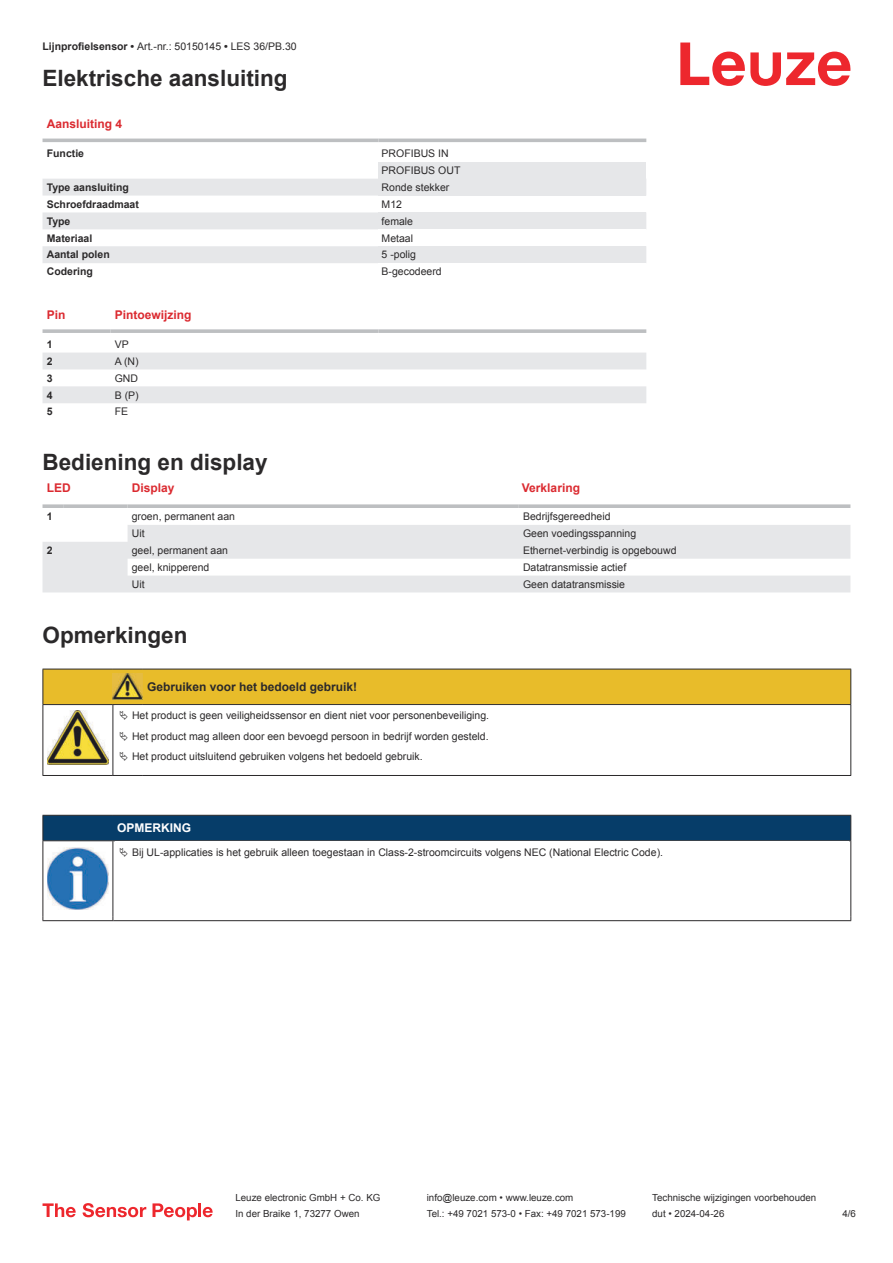
<style>
.page{position:relative;width:893px;height:1263px;background:#fff}
.page>*{position:absolute;margin:0;border:0;box-sizing:border-box;transform-origin:0 0}
.t1{font:700 22.5px "Arial";color:#2b292a}
.t2{font:700 12px "Arial";color:#db2a30}
.t3{font:700 12px "Arial";color:#2b292a}
.t4{font:700 12px "Arial";color:#fff}
.t5{font:10.5px/20.2px "Arial";color:#2b292a}
.t6{font:700 10.5px "Arial";color:#2b292a}
.t7{font:9.75px "Arial";color:#2b292a}
.s1{font-weight:700}
</style>
<div class="page">
<svg style="left:680px;top:43px;width:170px;height:43px"></svg>
<svg style="left:43px;top:138px;width:603px;height:1px"></svg>
<svg style="left:43px;top:179px;width:335px;height:84px;fill:#e6e7e9"></svg>
<hr style="left:43px;top:139px;width:335px;height:3px;background:#bdbfc1">
<hr style="left:378px;top:139px;width:268px;height:3px;background:#bdbfc1">
<div style="left:378px;top:162px;width:268px;height:17px;background:#e6e7e9"></div>
<div style="left:378px;top:179px;width:268px;height:17px;background:#e6e7e9"></div>
<div style="left:378px;top:212px;width:268px;height:17px;background:#e6e7e9"></div>
<div style="left:378px;top:246px;width:268px;height:17px;background:#e6e7e9"></div>
<svg style="left:43px;top:352px;width:603px;height:1px"></svg>
<svg style="left:43px;top:353px;width:603px;height:50px"></svg>
<svg style="left:43px;top:329px;width:68px;height:4px"></svg>
<svg style="left:111px;top:329px;width:267px;height:4px"></svg>
<svg style="left:378px;top:329px;width:268px;height:4px"></svg>
<svg style="left:43px;top:525px;width:807px;height:67px;fill:#e6e7e9"></svg>
<svg style="left:43px;top:504px;width:21px;height:4px"></svg>
<svg style="left:64px;top:504px;width:64px;height:4px"></svg>
<svg style="left:128px;top:504px;width:391px;height:4px;background:#c3c5c7"></svg>
<svg style="left:519px;top:504px;width:331px;height:4px"></svg>
<svg style="left:43px;top:1203px;width:33px;height:14px"></svg>
<svg style="left:83px;top:1203px;width:63px;height:14px"></svg>
<svg style="left:153px;top:1203px;width:44px;height:17px"></svg>
<hr style="left:198px;top:1203px;width:3px;height:14px;background:#ed272d">
<svg style="left:203px;top:1207px;width:10px;height:10px"></svg>
<hr style="left:43px;top:775px;width:70px;height:1px;background:#2b292a">
<hr style="left:113px;top:775px;width:30px;height:1px;background:#2b292a">
<hr style="left:143px;top:775px;width:708px;height:1px;background:#2b292a">
<div style="left:43px;top:815px;width:808px;height:26px;background:#063d69"></div>
<hr style="left:113px;top:840px;width:738px;height:1px;background:#2b292a">
<hr style="left:43px;top:841px;width:1px;height:75px;background:#2b292a">
<hr style="left:113px;top:841px;width:1px;height:75px;background:#2b292a">
<hr style="left:850px;top:841px;width:1px;height:75px;background:#2b292a">
<hr style="left:43px;top:920px;width:70px;height:1px;background:#2b292a">
<hr style="left:113px;top:920px;width:738px;height:1px;background:#2b292a">
<img style="left:47px;top:847px;width:61px;height:63px">
<svg style="left:43px;top:669px;width:808px;height:106px"></svg>
<p class="t5" style="left:43px;top:37px;width:256px"><span class="s1">Lijnprofielsensor •</span> Art.-nr.: 50150145 <span class="s1">•</span> LES 36/PB.30</p>
<h1 class="t1" style="left:43px;top:70px;width:247px">Elektrische aansluiting</h1>
<p class="t2" style="left:47px;top:119px;width:77px">Aansluiting 4</p>
<p class="t6" style="left:47px;top:149px;width:39px">Functie</p>
<p class="t5" style="left:382px;top:146px;width:80px;line-height:17px">PROFIBUS IN<br>PROFIBUS OUT</p>
<p class="t6" style="left:47px;top:183px;width:84px">Type aansluiting</p>
<p class="t5" style="left:382px;top:178px;width:69px">Ronde stekker</p>
<p class="t6" style="left:47px;top:200px;width:94px">Schroefdraadmaat</p>
<p class="t5" style="left:382px;top:195px;width:22px">M12</p>
<p class="t6" style="left:47px;top:217px;width:25px">Type</p>
<p class="t5" style="left:382px;top:212px;width:33px">female</p>
<p class="t6" style="left:47px;top:234px;width:47px">Materiaal</p>
<p class="t5" style="left:382px;top:229px;width:33px">Metaal</p>
<p class="t6" style="left:47px;top:251px;width:65px">Aantal polen</p>
<p class="t5" style="left:382px;top:246px;width:36px">5 -polig</p>
<p class="t6" style="left:47px;top:268px;width:48px">Codering</p>
<p class="t5" style="left:382px;top:262px;width:62px">B-gecodeerd</p>
<p class="t2" style="left:47px;top:310px;width:20px">Pin</p>
<p class="t2" style="left:115px;top:310px;width:78px">Pintoewijzing</p>
<p class="t6" style="left:47px;top:340px;width:7px">1</p>
<p class="t5" style="left:115px;top:335px;width:16px">VP</p>
<p class="t6" style="left:47px;top:357px;width:7px">2</p>
<p class="t5" style="left:115px;top:352px;width:25px">A (N)</p>
<p class="t6" style="left:47px;top:374px;width:7px">3</p>
<p class="t5" style="left:115px;top:369px;width:25px">GND</p>
<p class="t6" style="left:47px;top:391px;width:7px">4</p>
<p class="t5" style="left:115px;top:386px;width:25px">B (P)</p>
<p class="t6" style="left:47px;top:408px;width:7px">5</p>
<p class="t5" style="left:115px;top:403px;width:15px">FE</p>
<h1 class="t1" style="left:43px;top:454px;width:227px">Bediening en display</h1>
<p class="t2" style="left:47px;top:483px;width:25px">LED</p>
<p class="t2" style="left:132px;top:483px;width:44px">Display</p>
<p class="t2" style="left:522px;top:483px;width:60px">Verklaring</p>
<p class="t6" style="left:47px;top:512px;width:7px">1</p>
<p class="t5" style="left:132px;top:507px;width:105px">groen, permanent aan</p>
<p class="t5" style="left:523px;top:507px;width:89px">Bedrijfsgereedheid</p>
<p class="t5" style="left:132px;top:524px;width:14px">Uit</p>
<p class="t5" style="left:523px;top:524px;width:115px">Geen voedingsspanning</p>
<p class="t6" style="left:47px;top:546px;width:7px">2</p>
<p class="t5" style="left:132px;top:541px;width:98px">geel, permanent aan</p>
<p class="t5" style="left:523px;top:541px;width:155px">Ethernet-verbindig is opgebouwd</p>
<p class="t5" style="left:132px;top:558px;width:79px">geel, knipperend</p>
<p class="t5" style="left:523px;top:558px;width:105px">Datatransmissie actief</p>
<p class="t5" style="left:132px;top:575px;width:14px">Uit</p>
<p class="t5" style="left:523px;top:575px;width:104px">Geen datatransmissie</p>
<h1 class="t1" style="left:43px;top:626px;width:147px">Opmerkingen</h1>
<p class="t3" style="left:147px;top:682px;width:212px">Gebruiken voor het bedoeld gebruik!</p>
<p class="t5" style="left:132px;top:706px;width:359px;text-align:justify">Het product is geen veiligheidssensor en dient niet voor personenbeveiliging.<br>Het product mag alleen door een bevoegd persoon in bedrijf worden gesteld.<br>Het product uitsluitend gebruiken volgens het bedoeld gebruik.</p>
<p class="t4" style="left:117px;top:823px;width:76px">OPMERKING</p>
<p class="t5" style="left:132px;top:843px;width:532px">Bij UL-applicaties is het gebruik alleen toegestaan in Class-2-stroomcircuits volgens NEC (National Electric Code).</p>
<p class="t7" style="left:235px;top:1194px;width:146px">Leuze electronic GmbH + Co. KG</p>
<p class="t7" style="left:427px;top:1194px;width:148px">info@leuze.com • www.leuze.com</p>
<p class="t7" style="left:652px;top:1194px;width:166px">Technische wijzigingen voorbehouden</p>
<p class="t7" style="left:235px;top:1210px;width:126px">In der Braike 1, 73277 Owen</p>
<p class="t7" style="left:427px;top:1210px;width:201px">Tel.: +49 7021 573-0 • Fax: +49 7021 573-199</p>
<p class="t7" style="left:652px;top:1210px;width:74px">dut • 2024-04-26</p>
<p class="t7" style="left:842px;top:1210px;width:15px">4 /6</p>
</div>
